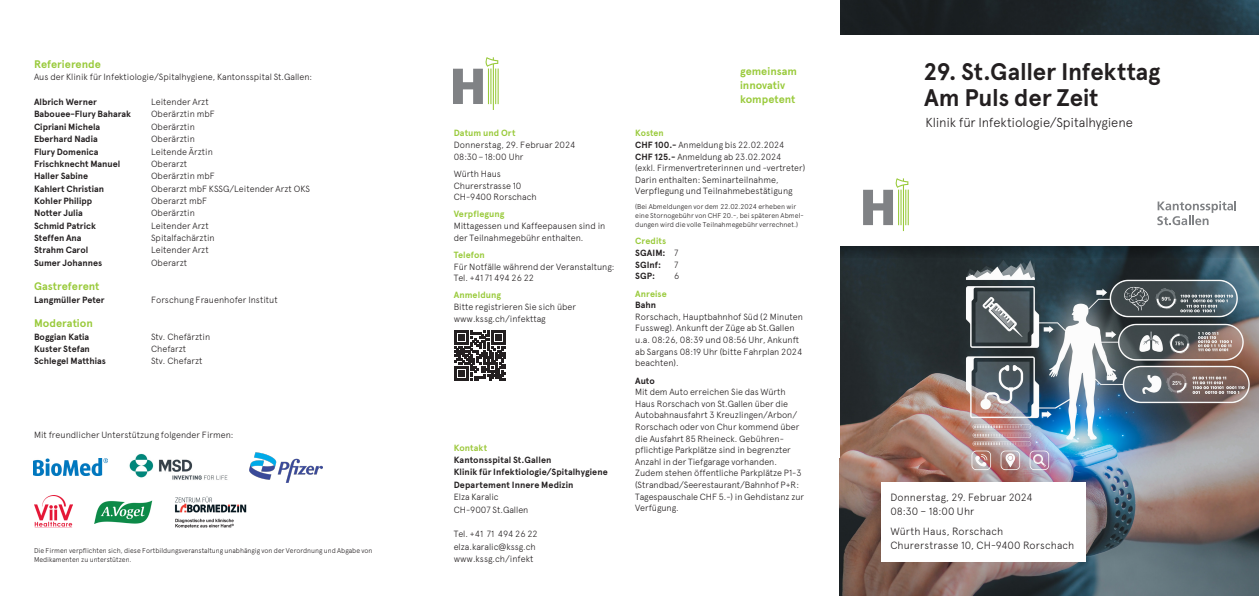
<style>
.page{position:relative;width:1259px;height:596px;background:#fff}
.page>*{position:absolute;margin:0;border:0;box-sizing:border-box;transform-origin:0 0}
.t1{font:700 24px/26px "Apercu";letter-spacing:-.005em;color:#231f20}
.t2{font:300 13px "Apercu";letter-spacing:-.01em;color:#231f20}
.t3{font:700 11px "Apercu";color:#99ca3b}
.t4{font:700 10.9px/13.7px "Apercu";color:#99ca3b}
.t5{font:300 10.5px/14px "Apercu";letter-spacing:.01em;color:#231f20}
.t6{font:300 9px/11.6px "Apercu";color:#231f20}
.t7{font:700 9px/12.3px "Apercu";color:#231f20}
.t8{font:700 9px "Apercu";letter-spacing:.01em;color:#99ca3b}
.t9{font:700 9px "Apercu";letter-spacing:.01em;color:#9cc83b}
.t10{font:300 7px/9px "Apercu";color:#231f20}
.s1{font-weight:700;color:#99ca3b}
.s2{font-weight:700}
.s3{color:#99ca3b}
.s4{font-weight:300}
</style>
<div class="page">
<img style="left:839px;top:257px;width:420px;height:338px">
<svg style="left:840px;top:246px;width:419px;height:11px;background:#1e2d34"></svg>
<img style="left:840px;top:0;width:419px;height:35px">
<div style="left:882px;top:482px;width:204px;height:79px;background:#fff"></div>
<svg style="left:863px;top:178px;width:45px;height:53px"></svg>
<svg style="left:1157px;top:201px;width:79px;height:24px"></svg>
<svg style="left:453px;top:57px;width:46px;height:53px"></svg>
<svg style="left:454px;top:330px;width:51px;height:50px"></svg>
<img style="left:129px;top:453px;width:99px;height:27px">
<img style="left:250px;top:452px;width:72px;height:30px">
<img style="left:34px;top:495px;width:38px;height:32px">
<img style="left:95px;top:500px;width:58px;height:23px">
<img style="left:174px;top:496px;width:73px;height:31px">
<img style="left:34px;top:458px;width:74px;height:17px">
<p class="t3" style="left:34px;top:58px;width:68px">Referierende</p>
<p class="t6" style="left:34px;top:71px;width:280px">Aus der Klinik für Infektiologie/Spitalhygiene, Kantonsspital St.Gallen:</p>
<p class="t7" style="left:34px;top:96px;width:64px">Albrich Werner</p>
<p class="t6" style="left:151px;top:96px;width:59px">Leitender Arzt</p>
<p class="t7" style="left:34px;top:108px;width:99px">Babouee-Flury Baharak</p>
<p class="t6" style="left:151px;top:108px;width:65px">Oberärztin mbF</p>
<p class="t7" style="left:34px;top:120px;width:68px">Cipriani Michela</p>
<p class="t6" style="left:151px;top:121px;width:45px">Oberärztin</p>
<p class="t7" style="left:34px;top:133px;width:65px">Eberhard Nadia</p>
<p class="t6" style="left:151px;top:133px;width:45px">Oberärztin</p>
<p class="t7" style="left:34px;top:145px;width:66px">Flury Domenica</p>
<p class="t6" style="left:151px;top:145px;width:63px">Leitende Ärztin</p>
<p class="t7" style="left:34px;top:157px;width:88px">Frischknecht Manuel</p>
<p class="t6" style="left:151px;top:158px;width:38px">Oberarzt</p>
<p class="t7" style="left:34px;top:170px;width:56px">Haller Sabine</p>
<p class="t6" style="left:151px;top:170px;width:65px">Oberärztin mbF</p>
<p class="t7" style="left:34px;top:182px;width:72px">Kahlert Christian</p>
<p class="t6" style="left:151px;top:182px;width:160px">Oberarzt mbF KSSG/Leitender Arzt OKS</p>
<p class="t7" style="left:34px;top:194px;width:60px">Kohler Philipp</p>
<p class="t6" style="left:151px;top:195px;width:58px">Oberarzt mbF</p>
<p class="t7" style="left:34px;top:207px;width:50px">Notter Julia</p>
<p class="t6" style="left:151px;top:207px;width:45px">Oberärztin</p>
<p class="t7" style="left:34px;top:219px;width:63px">Schmid Patrick</p>
<p class="t6" style="left:151px;top:219px;width:59px">Leitender Arzt</p>
<p class="t7" style="left:34px;top:231px;width:49px">Steffen Ana</p>
<p class="t6" style="left:151px;top:232px;width:65px">Spitalfachärztin</p>
<p class="t7" style="left:34px;top:244px;width:56px">Strahm Carol</p>
<p class="t6" style="left:151px;top:244px;width:59px">Leitender Arzt</p>
<p class="t7" style="left:34px;top:256px;width:70px">Sumer Johannes</p>
<p class="t6" style="left:151px;top:256px;width:38px">Oberarzt</p>
<p class="t3" style="left:34px;top:279px;width:67px">Gastreferent</p>
<p class="t7" style="left:34px;top:293px;width:72px">Langmüller Peter</p>
<p class="t6" style="left:151px;top:293px;width:128px">Forschung Frauenhofer Institut</p>
<p class="t3" style="left:34px;top:316px;width:60px">Moderation</p>
<p class="t7" style="left:34px;top:330px;width:57px">Boggian Katia</p>
<p class="t6" style="left:151px;top:330px;width:61px">Stv. Chefärztin</p>
<p class="t7" style="left:34px;top:342px;width:57px">Kuster Stefan</p>
<p class="t6" style="left:151px;top:343px;width:37px">Chefarzt</p>
<p class="t7" style="left:34px;top:355px;width:73px">Schlegel Matthias</p>
<p class="t6" style="left:151px;top:355px;width:53px">Stv. Chefarzt</p>
<p class="t6" style="left:34px;top:429px;width:201px">Mit freundlicher Unterstützung folgender Firmen:</p>
<p class="t10" style="left:34px;top:545px;width:340px">Die Firmen verpflichten sich, diese Fortbildungsveranstaltung unabhängig von der Verordnung und Abgabe von<br>Medikamenten zu unterstützen.</p>
<p class="t8" style="left:454px;top:128px;width:63px">Datum und Ort</p>
<p class="t6" style="left:454px;top:139px;width:123px">Donnerstag, 29. Februar 2024<br>08:30–18:00 Uhr</p>
<p class="t6" style="left:454px;top:168px;width:85px">Würth Haus<br>Churerstrasse 10<br>CH-9400 Rorschach</p>
<p class="t8" style="left:454px;top:209px;width:52px">Verpflegung</p>
<p class="t6" style="left:454px;top:220px;width:153px">Mittagessen und Kaffeepausen sind in der Teilnahmegebühr enthalten.</p>
<p class="t8" style="left:454px;top:249px;width:33px">Telefon</p>
<p class="t6" style="left:454px;top:260px;width:162px">Für Notfälle während der Veranstaltung:<br>Tel. +41 71 494 26 22</p>
<p class="t8" style="left:454px;top:290px;width:49px">Anmeldung</p>
<p class="t6" style="left:454px;top:301px;width:124px">Bitte registrieren Sie sich über www.kssg.ch/infekttag</p>
<p class="t9" style="left:454px;top:442px;width:35px">Kontakt</p>
<p class="t7" style="left:454px;top:453px;width:155px">Kantonsspital St.Gallen<br>Klinik für Infektiologie/Spitalhygiene<br>Departement Innere Medizin</p>
<p class="t6" style="left:454px;top:490px;width:76px;line-height:12.3px">Elza Karalic<br>CH-9007 St.Gallen</p>
<p class="t6" style="left:454px;top:527px;width:85px;line-height:12.3px">Tel. +41 71 494 26 22 elza.karalic@kssg.ch www.kssg.ch/infekt</p>
<p class="t4" style="left:740px;top:65px;width:58px">gemeinsam innovativ kompetent</p>
<p class="t6" style="left:635px;top:127px;width:171px"><span class="s1">Kosten<br></span><span class="s2">CHF 100.-</span> Anmeldung bis 22.02.2024<br><span class="s2">CHF 125.-</span> Anmeldung ab 23.02.2024<br>(exkl. Firmenvertreterinnen und -vertreter)<br>Darin enthalten: Seminarteilnahme, Verpflegung und Teilnahmebestätigung</p>
<p class="t10" style="left:635px;top:202px;width:170px">(Bei Abmeldungen vor dem 22.02.2024 erheben wir eine Stornogebühr von CHF 20.-, bei späteren Abmel&shy;dungen wird die volle Teilnahmegebühr verrechnet.)</p>
<p class="t7" style="left:635px;top:235px;width:45px;line-height:11.6px"><span class="s3">Credits<br></span>SGAIM: <span class="s4">7<br></span>SGInf:</p>
<p class="t6" style="left:674px;top:258px;width:6px">7</p>
<p class="t7" style="left:635px;top:270px;width:22px">SGP:</p>
<p class="t6" style="left:674px;top:270px;width:7px">6</p>
<p class="t8" style="left:635px;top:288px;width:33px">Anreise</p>
<p class="t7" style="left:635px;top:299px;width:22px">Bahn</p>
<p class="t6" style="left:635px;top:310px;width:169px">Rorschach, Hauptbahnhof Süd (2 Minuten Fussweg). Ankunft der Züge ab St.Gallen u.a. 08:26, 08:39 und 08:56 Uhr, Ankunft ab Sargans 08:19 Uhr (bitte Fahrplan 2024 beachten).</p>
<p class="t7" style="left:635px;top:374px;width:21px">Auto</p>
<p class="t6" style="left:635px;top:386px;width:170px">Mit dem Auto erreichen Sie das Würth Haus Rorschach von St.Gallen über die Autobahnausfahrt 3 Kreuzlingen/Arbon/ Rorschach oder von Chur kommend über die Ausfahrt 85 Rheineck. Gebühren&shy;pflichtige Parkplätze sind in begrenzter Anzahl in der Tiefgarage vorhanden.<br>Zudem stehen öffentliche Parkplätze P1-3 (Strandbad/Seerestaurant/Bahnhof P+R:<br>Tagespauschale CHF 5.-) in Gehdistanz zur Verfügung.</p>
<h1 class="t1" style="left:923px;top:59px;width:238px">29. St.Galler Infekttag<br>Am Puls der Zeit</h1>
<h2 class="t2" style="left:925px;top:114px;width:209px">Klinik für Infektiologie/Spitalhygiene</h2>
<p class="t5" style="left:890px;top:490px;width:144px">Donnerstag, 29. Februar 2024<br>08:30 – 18:00 Uhr</p>
<p class="t5" style="left:890px;top:523px;width:185px">Würth Haus, Rorschach<br>Churerstrasse 10, CH-9400 Rorschach</p>
</div>
